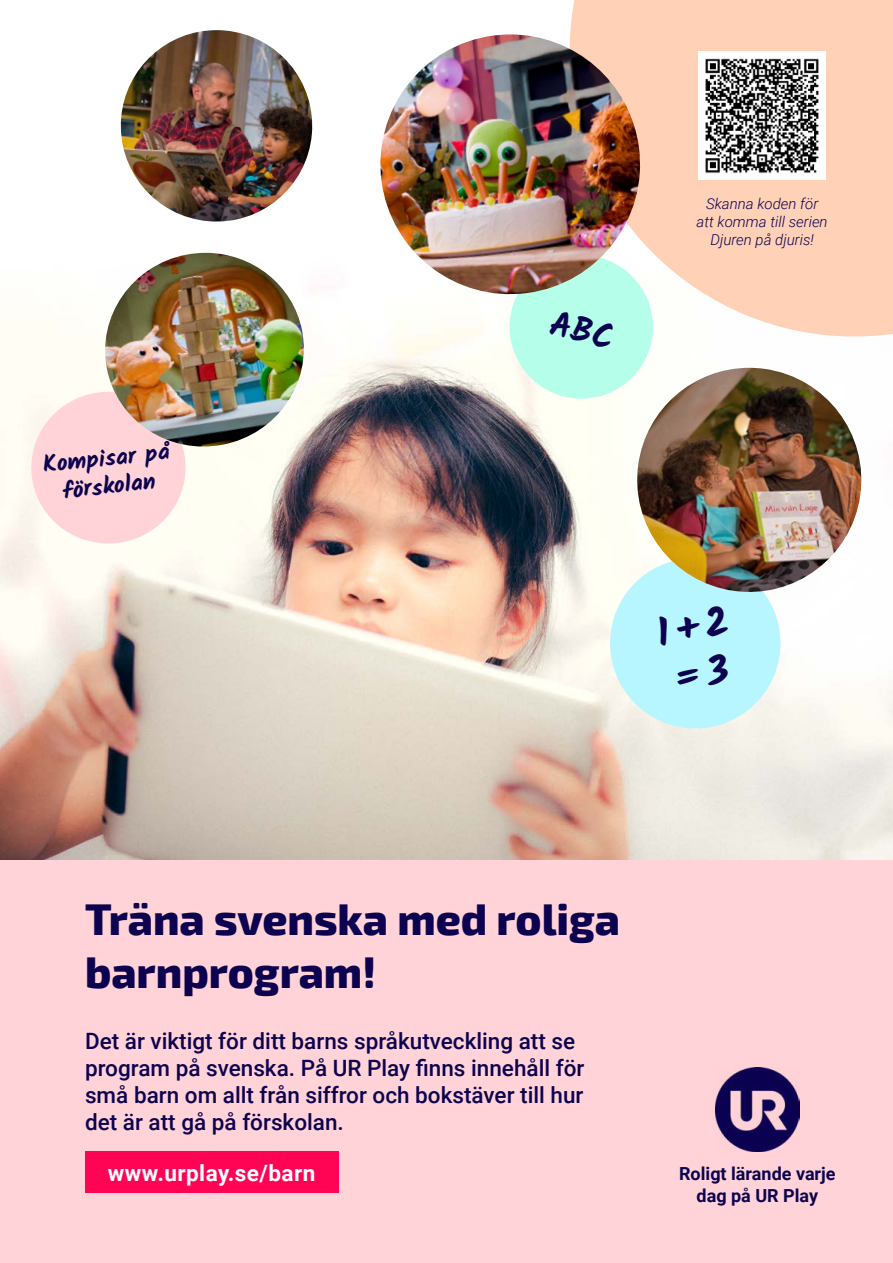
<style>
.page{position:relative;width:893px;height:1263px;background:#fff}
.page>*{position:absolute;margin:0;border:0;box-sizing:border-box;transform-origin:0 0}
.t1{font:800 43.5px/52.2px "Exo 2";color:#0d0250}
.t2{font:700 39.75px/47.5px "Kalam";color:#0d0250}
.t3{font:700 23.4px/28px "Kalam";color:#0d0250;text-align:center}
.t4{font:500 22.5px/27px "Roboto";color:#0d0250}
.t5{font:700 22.5px "Roboto";letter-spacing:.02em;color:#fff}
.t6{font:700 18px/21.6px "Roboto";color:#0d0250;text-align:center}
.t7{font:italic 300 15px/18px "Roboto";color:#0d0250;text-align:center}
</style>
<div class="page">
<img style="left:0;top:252px;width:893px;height:608px">
<div style="left:0;top:860px;width:893px;height:403px;background:#ffd3d7"></div>
<svg style="left:570px;top:0;width:323px;height:351px;background:#fed6bf"></svg>
<svg style="left:29px;top:390px;width:159px;height:156px"></svg>
<img style="left:698px;top:52px;width:128px;height:127px">
<img style="left:715px;top:1067px;width:84px;height:84px">
<svg style="left:606px;top:553px;width:179px;height:180px;background:#c7f5fa"></svg>
<div style="left:85px;top:1151px;width:254px;height:42px;background:#ff0455"></div>
<img style="left:97px;top:253px;width:215px;height:202px">
<img style="left:120px;top:30px;width:193px;height:192px">
<img style="left:630px;top:368px;width:239px;height:231px">
<img style="left:372px;top:34px;width:276px;height:268px">
<svg style="left:506px;top:251px;width:151px;height:151px"></svg>
<p class="t3" style="left:41px;top:450px;width:129px;rotate:-6deg">Kompisar på förskolan</p>
<p class="t7" style="left:697px;top:194px;width:133px">Skanna koden för att komma till serien<br>Djuren på djuris!</p>
<h2 class="t2" style="left:652px;top:610px;width:74px;rotate:-11deg">1+2 =3</h2>
<h1 class="t1" style="left:85px;top:891px;width:537px">Träna svenska med roliga barnprogram!</h1>
<p class="t4" style="left:85px;top:1027px;width:501px">Det är viktigt för ditt barns språkutveckling att se program på svenska. På UR Play finns innehåll för små barn om allt från siffror och bokstäver till hur det är att gå på förskolan.</p>
<p class="t5" style="left:108px;top:1157px;width:209px">www.urplay.se/barn</p>
<p class="t6" style="left:679px;top:1162px;width:158px">Roligt lärande varje dag på UR Play</p>
</div>
